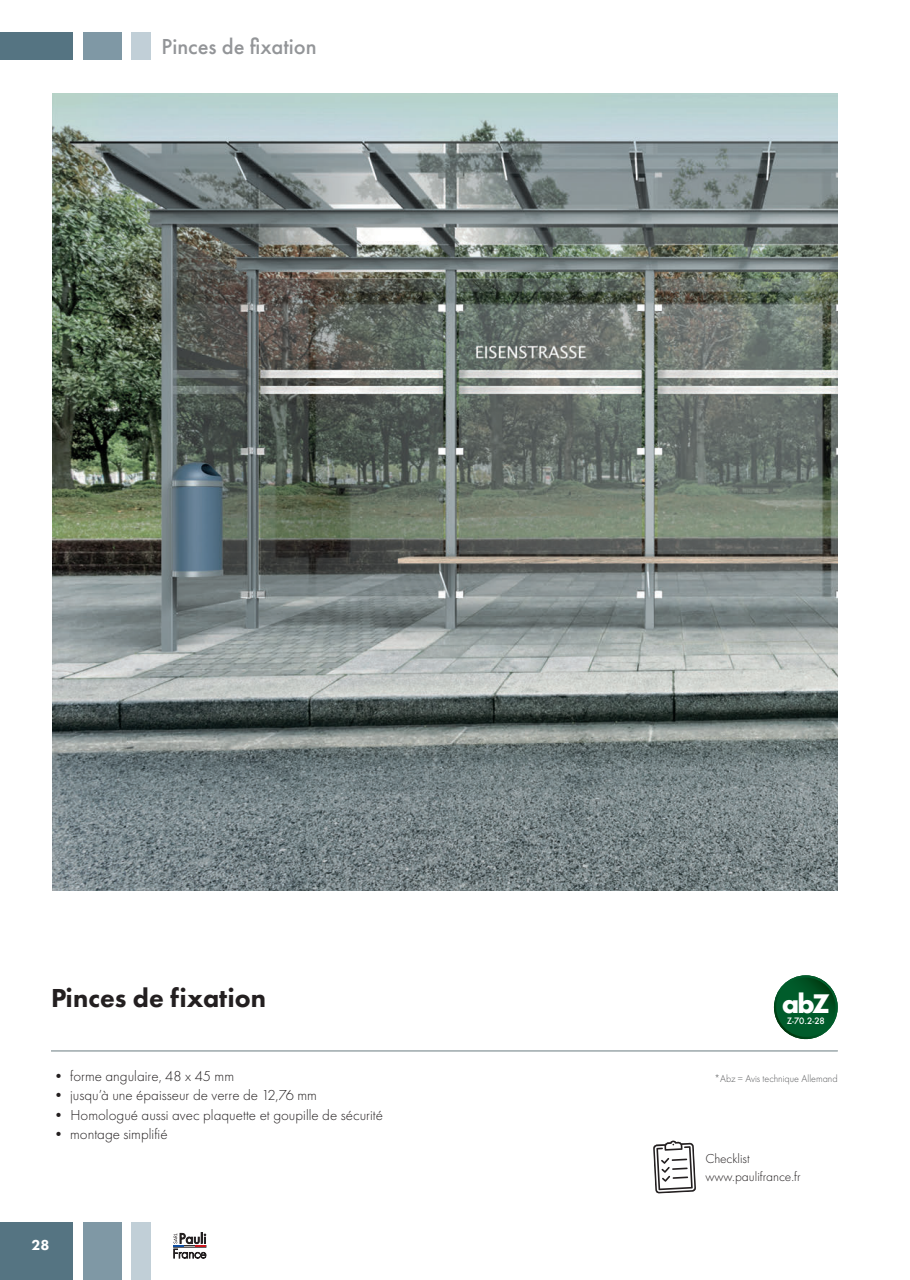
<style>
.page{position:relative;width:910px;height:1280px;background:#fff}
.page>*{position:absolute;margin:0;border:0;box-sizing:border-box;transform-origin:0 0}
.t1{font:800 27px "Futura PT";color:#231f20}
.t2{font:700 24.75px "Futura";color:#fff}
.t3{font:500 22.5px "Futura PT";color:#939598}
.t4{font:300 15px "Futura PT";color:#231f20}
.t5{font:800 15px "Futura PT";color:#fff}
.t6{font:300 13.5px/18px "Futura PT";color:#231f20}
.t7{font:300 10.5px "Futura PT";color:#57585a}
.t8{font:500 8.55px "Futura";color:#fff}
</style>
<div class="page">
<img style="left:52px;top:94px;width:786px;height:797px">
<svg style="left:774px;top:975px;width:64px;height:64px"></svg>
<div style="left:0;top:1222px;width:72px;height:58px;background:#557482"></div>
<div style="left:83px;top:1222px;width:38px;height:58px;background:#7f98a5"></div>
<div style="left:132px;top:1222px;width:19px;height:58px;background:#c1cfd7"></div>
<svg style="left:173px;top:1232px;width:33px;height:26px"></svg>
<div style="left:0;top:32px;width:72px;height:28px;background:#557482"></div>
<div style="left:83px;top:32px;width:38px;height:28px;background:#7f98a5"></div>
<div style="left:132px;top:32px;width:19px;height:28px;background:#c1cfd7"></div>
<hr style="left:51px;top:1050px;width:787px;height:1px;background:#acb6b9">
<svg style="left:653px;top:1140px;width:43px;height:53px"></svg>
<h3 class="t3" style="left:162px;top:33px;width:157px">Pinces de fixation</h3>
<h1 class="t1" style="left:51px;top:981px;width:217px">Pinces de fixation</h1>
<p class="t4" style="left:51px;top:1067px;width:185px">• forme angulaire, 48 x 45 mm</p>
<p class="t4" style="left:51px;top:1086px;width:268px">• jusqu’à une épaisseur de verre de 12,76 mm</p>
<p class="t4" style="left:51px;top:1106px;width:334px">• Homologué aussi avec plaquette et goupille de sécurité</p>
<p class="t4" style="left:51px;top:1125px;width:118px">• montage simplifié</p>
<p class="t5" style="left:31px;top:1236px;width:19px">28</p>
<h2 class="t2" style="left:782px;top:986px;width:50px">abZ</h2>
<p class="t8" style="left:787px;top:1015px;width:40px">Z-70.2-28</p>
<p class="t7" style="left:715px;top:1073px;width:125px">*Abz = Avis technique Allemand</p>
<p class="t6" style="left:705px;top:1149px;width:97px">Checklist www.paulifrance.fr</p>
</div>
